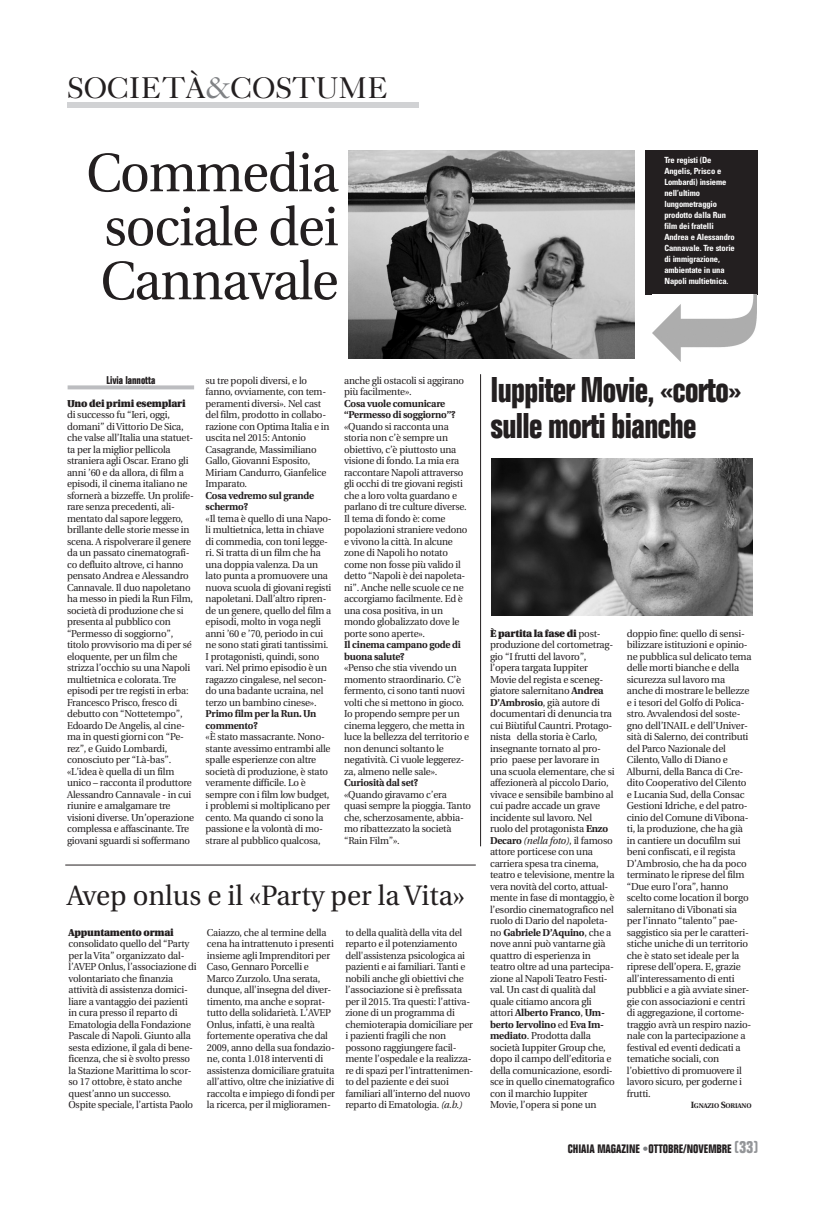
<style>
.page{position:relative;width:823px;height:1219px;background:#fff}
.page>*{position:absolute;margin:0;border:0;box-sizing:border-box;transform-origin:0 0}
.t1{font:54px/54px "Utopia";letter-spacing:-.025em;color:#231f20;text-align:justify;scale:.96 1}
.t2{font:700 condensed 35px/36px "Folio";letter-spacing:-.02em;color:#231f20;scale:.94 1}
.t3{font:30px "Caslon Five Forty";color:#231f20}
.t4{font:28px "Utopia";color:#231f20}
.t5{font:700 condensed 12px "Folio";color:#231f20}
.t6{font:700 condensed 11px "Folio";color:#231f20;scale:.95 1}
.t7{font:10px/11.5px "Utopia";letter-spacing:-.02em;color:#231f20}
.t8{font:700 10px/11.5px "Utopia";letter-spacing:-.02em;color:#231f20}
.t9{font:900 10px "Utopia";letter-spacing:-.02em;color:#231f20}
.t10{font:700 condensed 8.5px/11px "Univers";letter-spacing:-.015em;color:#fff}
.t11{font:700 6.8px "Utopia";letter-spacing:-.03em;color:#231f20}
.s1{color:#808285}
.s2{font-style:italic}
.s3{font-weight:900}
.s4{font-weight:700}
.s5{font-size:9px}
.s6{font-size:17px;color:#939598}
</style>
<div class="page">
<div style="left:67px;top:102px;width:351px;height:6px;background:#d1d2d4"></div>
<img style="left:348px;top:150px;width:286px;height:209px">
<div style="left:644px;top:150px;width:112px;height:144px;background:#231f20"></div>
<img style="left:652px;top:295px;width:104px;height:66px">
<svg style="left:68px;top:385px;width:126px;height:4px"></svg>
<hr style="left:65px;top:865px;width:410px;height:1px;background:#231f20">
<hr style="left:480px;top:374px;width:1px;height:472px;background:#231f20">
<img style="left:491px;top:458px;width:260px;height:157px">
<h3 class="t3" style="left:67px;top:77px;width:323px">SOCIETÀ<span class="s1">&amp;</span>COSTUME</h3>
<h1 class="t1" style="left:86px;top:150px;width:264px">Commedia sociale dei Cannavale</h1>
<p class="t10" style="left:664px;top:155px;width:72px">Tre registi (De<br>Angelis, Prisco e<br>Lombardi) insieme nell’ultimo lungometraggio prodotto dalla Run film dei fratelli<br>Andrea e Alessandro<br>Cannavale. Tre storie di immigrazione, ambientate in una<br>Napoli multietnica.</p>
<p class="t6" style="left:106px;top:376px;width:53px">Livia Iannotta</p>
<p class="t9" style="left:67px;top:399px;width:120px">Uno dei primi esemplari</p>
<p class="t7" style="left:67px;top:410px;width:128px">di successo fu “Ieri, oggi, domani” diVittorio De Sica, che valse all’Italia una statuet&shy;ta per la miglior pellicola straniera agli Oscar. Erano gli anni ’60 e da allora, di film a episodi, il cinema italiano ne sfornerà a bizzeffe. Un prolife&shy;rare senza precedenti, ali&shy;mentato dal sapore leggero, brillante delle storie messe in scena. A rispolverare il genere da un passato cinematografi&shy;co defluito altrove, ci hanno pensato Andrea e Alessandro<br>Cannavale. Il duo napoletano ha messo in piedi la Run Film, società di produzione che si presenta al pubblico con “Permesso di soggiorno”, titolo provvisorio ma di per sé eloquente, per un film che strizza l’occhio su una Napoli multietnica e colorata. Tre episodi per tre registi in erba:<br>Francesco Prisco, fresco di debutto con “Nottetempo”,<br>Edoardo De Angelis, al cine&shy;ma in questi giorni con “Pe&shy;rez”, e Guido Lombardi, conosciuto per “Là-bas”. «L’idea è quella di un film unico – racconta il produttore<br>Alessandro Cannavale - in cui riunire e amalgamare tre visioni diverse. Un’operazione complessa e affascinante. Tre giovani sguardi si soffermano</p>
<p class="t7" style="left:205px;top:375px;width:125px">su tre popoli diversi, e lo fanno, ovviamente, con tem&shy;peramenti diversi». Nel cast del film, prodotto in collabo&shy;razione con Optima Italia e in uscita nel 2015: Antonio<br>Casagrande, Massimiliano<br>Gallo, Giovanni Esposito,<br>Miriam Candurro, Gianfelice<br>Imparato.</p>
<p class="t8" style="left:205px;top:490px;width:110px">Cosa vedremo sul grande schermo?</p>
<p class="t7" style="left:205px;top:513px;width:127px">«Il tema è quello di una Napo&shy;li multietnica, letta in chiave di commedia, con toni legge&shy;ri. Si tratta di un film che ha una doppia valenza. Da un lato punta a promuovere una nuova scuola di giovani registi napoletani. Dall’altro ripren&shy;de un genere, quello del film a episodi, molto in voga negli anni ’60 e ’70, periodo in cui ne sono stati girati tantissimi.<br>I protagonisti, quindi, sono vari. Nel primo episodio è un ragazzo cingalese, nel secon&shy;do una badante ucraina, nel terzo un bambino cinese».</p>
<p class="t8" style="left:205px;top:709px;width:112px">Primo film per la Run.Un commento?</p>
<p class="t7" style="left:205px;top:732px;width:126px">«È stato massacrante. Nono&shy;stante avessimo entrambi alle spalle esperienze con altre società di produzione, è stato veramente difficile. Lo è sempre con i film low budget, i problemi si moltiplicano per cento. Ma quando ci sono la passione e la volontà di mo&shy;strare al pubblico qualcosa,</p>
<p class="t7" style="left:344px;top:375px;width:121px">anche gli ostacoli si aggirano più facilmente».</p>
<p class="t8" style="left:344px;top:398px;width:113px">Cosa vuole comunicare “Permesso di soggiorno”?</p>
<p class="t7" style="left:344px;top:421px;width:125px">«Quando si racconta una storia non c’è sempre un obiettivo, c’è piuttosto una visione di fondo. La mia era raccontare Napoli attraverso gli occhi di tre giovani registi che a loro volta guardano e parlano di tre culture diverse.<br>Il tema di fondo è: come popolazioni straniere vedono e vivono la città. In alcune zone di Napoli ho notato come non fosse più valido il detto “Napoli è dei napoleta&shy;ni”. Anche nelle scuole ce ne accorgiamo facilmente. Ed è una cosa positiva, in un mondo globalizzato dove le porte sono aperte».</p>
<p class="t8" style="left:344px;top:640px;width:118px">Il cinema campano gode di buona salute?</p>
<p class="t7" style="left:344px;top:663px;width:126px">«Penso che stia vivendo un momento straordinario. C’è fermento, ci sono tanti nuovi volti che si mettono in gioco.<br>Io propendo sempre per un cinema leggero, che metta in luce la bellezza del territorio e non denunci soltanto le negatività. Ci vuole leggerez&shy;za, almeno nelle sale».</p>
<p class="t8" style="left:344px;top:778px;width:76px">Curiosità dal set?</p>
<p class="t7" style="left:344px;top:789px;width:128px">«Quando giravamo c’era quasi sempre la pioggia. Tanto che, scherzosamente, abbia&shy;mo ribattezzato la società “Rain Film”».</p>
<h3 class="t4" style="left:67px;top:884px;width:399px">Avep onlus e il «Party per la Vita»</h3>
<p class="t9" style="left:68px;top:928px;width:107px">Appuntamento ormai</p>
<p class="t7" style="left:68px;top:939px;width:129px">consolidato quello del “Party per laVita” organizzato dal&shy;l’AVEP Onlus, l’associazione di volontariato che finanzia attività di assistenza domici&shy;liare a vantaggio dei pazienti in cura presso il reparto di<br>Ematologia della Fondazione<br>Pascale di Napoli. Giunto alla sesta edizione, il gala di bene&shy;ficenza, che si è svolto presso la Stazione Marittima lo scor&shy;so 17 ottobre, è stato anche quest’anno un successo.<br>Ospite speciale, l’artista Paolo</p>
<p class="t7" style="left:207px;top:927px;width:129px">Caiazzo, che al termine della cena ha intrattenuto i presenti insieme agli Imprenditori per<br>Caso, Gennaro Porcelli e<br>Marco Zurzolo. Una serata, dunque, all'insegna del diver&shy;timento, ma anche e soprat&shy;tutto della solidarietà. L’AVEP<br>Onlus, infatti, è una realtà fortemente operativa che dal<br>2009, anno della sua fondazio&shy;ne, conta 1.018 interventi di assistenza domiciliare gratuita all’attivo, oltre che iniziative di raccolta e impiego di fondi per la ricerca, per il miglioramen-</p>
<p class="t7" style="left:345px;top:927px;width:129px">to della qualità della vita del reparto e il potenziamento dell'assistenza psicologica ai pazienti e ai familiari. Tanti e nobili anche gli obiettivi che l’associazione si è prefissata per il 2015. Tra questi: l’attiva&shy;zione di un programma di chemioterapia domiciliare per i pazienti fragili che non possono raggiungere facil&shy;mente l’ospedale e la realizza&shy;re di spazi per l’intrattenimen&shy;to del paziente e dei suoi familiari all’interno del nuovo reparto di Ematologia. <span class="s2">(a.b.)</span></p>
<h2 class="t2" style="left:490px;top:375px;width:268px">Iuppiter Movie, «corto» sulle morti bianche</h2>
<p class="t7" style="left:489px;top:628px;width:126px"><span class="s3">È partita la fase di</span> post&shy;produzione del cortometrag&shy;gio “I frutti del lavoro”, l’opera targata Iuppiter<br>Movie del regista e sceneg&shy;giatore salernitano <span class="s4">Andrea<br>D’Ambrosio</span>, già autore di documentari di denuncia tra cui Biùtiful Cauntri. Protago&shy;nista della storia è Carlo, insegnante tornato al pro&shy;prio paese per lavorare in una scuola elementare, che si affezionerà al piccolo Dario, vivace e sensibile bambino al cui padre accade un grave incidente sul lavoro. Nel ruolo del protagonista <span class="s4">Enzo<br>Decaro</span> <span class="s2">(nella foto)</span>, il famoso attore porticese con una carriera spesa tra cinema, teatro e televisione, mentre la vera novità del corto, attual&shy;mente in fase di montaggio, è l’esordio cinematografico nel ruolo di Dario del napoleta&shy;no <span class="s4">Gabriele D’Aquino</span>, che a nove anni può vantarne già quattro di esperienza in teatro oltre ad una partecipa&shy;zione al Napoli Teatro Festi&shy;val. Un cast di qualità dal quale citiamo ancora gli attori <span class="s4">Alberto Franco</span>, <span class="s4">Um&shy;berto Iervolino</span> ed <span class="s4">Eva Im&shy;mediato</span>. Prodotta dalla società Iuppiter Group che, dopo il campo dell’editoria e della comunicazione, esordi&shy;sce in quello cinematografico con il marchio Iuppiter<br>Movie, l’opera si pone un</p>
<p class="t7" style="left:626px;top:628px;width:126px">doppio fine: quello di sensi&shy;bilizzare istituzioni e opinio&shy;ne pubblica sul delicato tema delle morti bianche e della sicurezza sul lavoro ma anche di mostrare le bellezze e i tesori del Golfo di Polica&shy;stro. Avvalendosi del soste&shy;gno dell’INAIL e dell’Univer&shy;sità di Salerno, dei contributi del Parco Nazionale del<br>Cilento,Vallo di Diano e<br>Alburni, della Banca di Cre&shy;dito Cooperativo del Cilento e Lucania Sud, della Consac<br>Gestioni Idriche, e del patro&shy;cinio del Comune diVibona&shy;ti, la produzione, che ha già in cantiere un docufilm sui beni confiscati, e il regista<br>D’Ambrosio, che ha da poco terminato le riprese del film “Due euro l’ora”, hanno scelto come location il borgo salernitano diVibonati sia per l’innato “talento” pae&shy;saggistico sia per le caratteri&shy;stiche uniche di un territorio che è stato set ideale per la riprese dell’opera. E, grazie all’interessamento di enti pubblici e a già avviate siner&shy;gie con associazioni e centri di aggregazione, il cortome&shy;traggio avrà un respiro nazio&shy;nale con la partecipazione a festival ed eventi dedicati a tematiche sociali, con l’obiettivo di promuovere il lavoro sicuro, per goderne i frutti.</p>
<p class="t11" style="left:690px;top:1103px;width:62px"><span class="s5">I</span>GNAZIO <span class="s5">S</span>ORIANO</p>
<p class="t5" style="left:567px;top:1145px;width:192px">CHIAIA MAGAZINE <span class="s1">•</span>OTTOBRE/NOVEMBRE <span class="s6">(33)</span></p>
</div>
